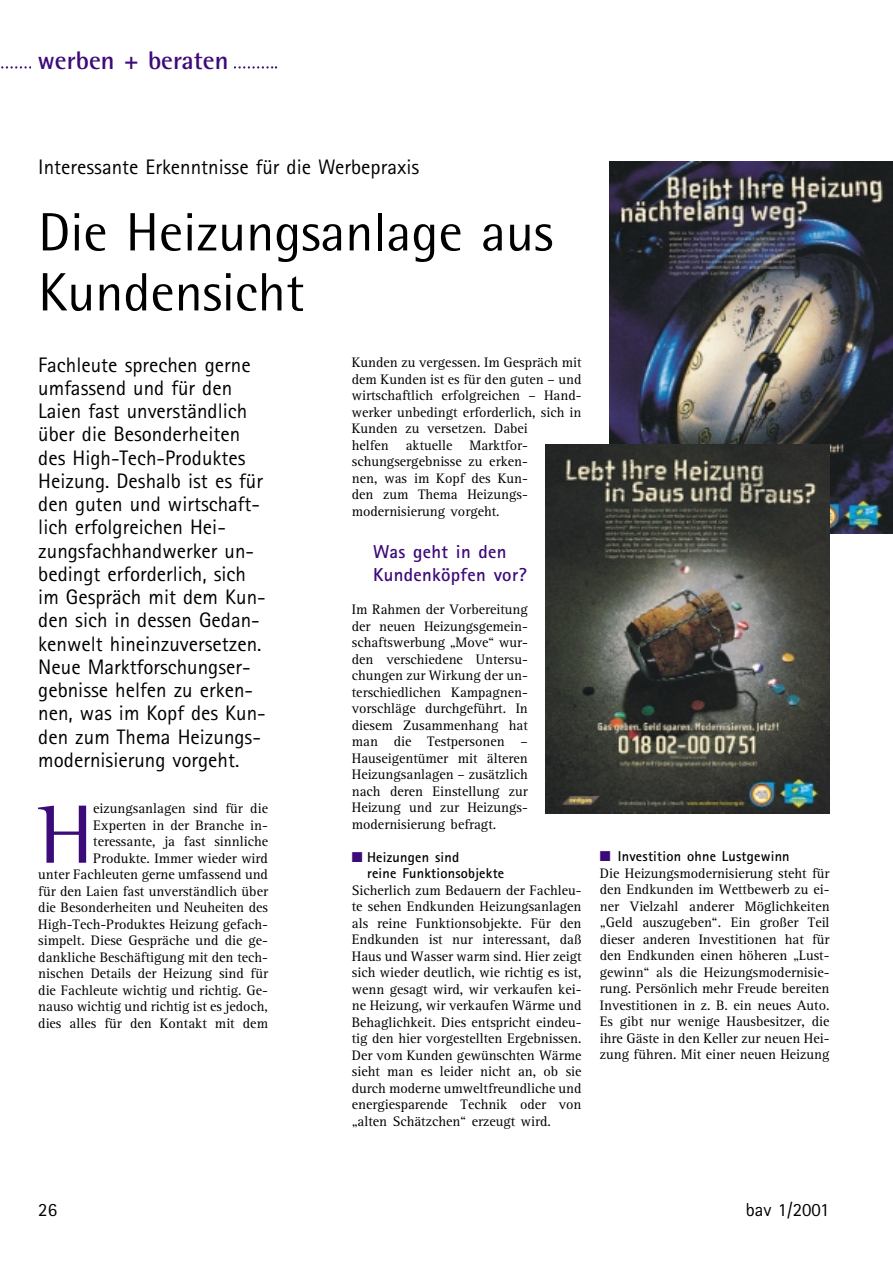
<style>
.page{position:relative;width:893px;height:1263px;background:#fff}
.page>*{position:absolute;margin:0;border:0;box-sizing:border-box;transform-origin:0 0}
.t1{font:84.75px "Rotis Semi Serif";color:#3d0a7a}
.t2{font:54px/60px "Rotis Semi Sans";color:#000}
.t3{font:700 25.5px "Rotis Semi Sans";color:#3d0a7a}
.t4{font:21px/23.2px "Rotis Sans Serif";color:#000}
.t5{font:700 18.75px/22.5px "Rotis Sans Serif";letter-spacing:.015em;color:#3d0a7a}
.t6{font:18.75px "Rotis Sans Serif";color:#000}
.t7{font:14.25px/16.5px "Rotis Serif";color:#000;text-align:justify}
.t8{font:700 14.25px/16.5px "Rotis Sans Serif";letter-spacing:.015em;color:#000}
.s1{color:#3d0a7a}
</style>
<div class="page">
<svg style="left:1px;top:66px;width:276px;height:3px"></svg>
<div style="left:32px;top:51px;width:202px;height:29px;background:#fff"></div>
<img style="left:609px;top:161px;width:283px;height:372px">
<img style="left:546px;top:445px;width:283px;height:369px">
<h3 class="t3" style="left:37px;top:51px;width:192px">werben + beraten</h3>
<h3 class="t4" style="left:38px;top:157px;width:382px">Interessante Erkenntnisse für die Werbepraxis</h3>
<h2 class="t2" style="left:38px;top:208px;width:516px">Die Heizungsanlage aus<br>Kundensicht</h2>
<p class="t4" style="left:38px;top:355px;width:229px">Fachleute sprechen gerne umfassend und für den<br>Laien fast unverständlich über die Besonderheiten des High-Tech-Produktes<br>Heizung. Deshalb ist es für den guten und wirtschaft&shy;lich erfolgreichen Hei&shy;zungsfachhandwerker un&shy;bedingt erforderlich, sich im Gespräch mit dem Kun&shy;den sich in dessen Gedan&shy;kenwelt hineinzuversetzen.<br>Neue Marktforschungser&shy;gebnisse helfen zu erken&shy;nen, was im Kopf des Kun&shy;den zum Thema Heizungs&shy;modernisierung vorgeht.</p>
<p class="t7" style="left:38px;top:802px;width:231px;text-align:right">eizungsanlagen sind für die Experten in der Branche in&shy;teressante, ja fast sinnliche Produkte. Immer wieder wird<br>unter Fachleuten gerne umfassend und für den Laien fast unverständlich über die Besonderheiten und Neuheiten des High-Tech-Produktes Heizung gefach&shy;simpelt. Diese Gespräche und die ge&shy;dankliche Beschäftigung mit den tech&shy;nischen Details der Heizung sind für die Fachleute wichtig und richtig. Ge&shy;nauso wichtig und richtig ist es jedoch, dies alles für den Kontakt mit dem</p>
<h1 class="t1" style="left:38px;top:803px;width:57px">H</h1>
<p class="t7" style="left:352px;top:355px;width:231px;text-align:left">Kunden zu vergessen. Im Gespräch mit dem Kunden ist es für den guten – und wirtschaftlich erfolgreichen – Hand&shy;werker unbedingt erforderlich, sich in<br>Kunden zu versetzen. Dabei<br>helfen aktuelle Marktfor&shy;schungsergebnisse zu erken-<br>nen, was im Kopf des Kun-<br>den zum Thema Heizungs&shy;modernisierung vorgeht.</p>
<h3 class="t5" style="left:373px;top:543px;width:155px">Was geht in den<br>Kundenköpfen vor?</h3>
<p class="t7" style="left:352px;top:603px;width:177px">Im Rahmen der Vorbereitung der neuen Heizungsgemein&shy;schaftswerbung „Move“ wur&shy;den verschiedene Untersu&shy;chungen zur Wirkung der un&shy;terschiedlichen Kampagnen&shy;vorschläge durchgeführt. In diesem Zusammenhang hat man die Testpersonen – Hauseigentümer mit älteren Heizungsanlagen – zusätzlich nach deren Einstellung zur Heizung und zur Heizungs&shy;modernisierung befragt.</p>
<p class="t8" style="left:367px;top:850px;width:139px;text-indent:-15px"><span class="s1">■</span> Heizungen sind<br>reine Funktionsobjekte</p>
<p class="t7" style="left:352px;top:883px;width:231px">Sicherlich zum Bedauern der Fachleu&shy;te sehen Endkunden Heizungsanlagen als reine Funktionsobjekte. Für den Endkunden ist nur interessant, daß Haus und Wasser warm sind. Hier zeigt sich wieder deutlich, wie richtig es ist, wenn gesagt wird, wir verkaufen kei&shy;ne Heizung, wir verkaufen Wärme und Behaglichkeit. Dies entspricht eindeu&shy;tig den hier vorgestellten Ergebnissen.<br>Der vom Kunden gewünschten Wärme sieht man es leider nicht an, ob sie durch moderne umweltfreundliche und energiesparende Technik oder von „alten Schätzchen“ erzeugt wird.</p>
<p class="t8" style="left:600px;top:850px;width:191px"><span class="s1">■</span> Investition ohne Lustgewinn</p>
<p class="t7" style="left:600px;top:866px;width:231px">Die Heizungsmodernisierung steht für den Endkunden im Wettbewerb zu ei&shy;ner Vielzahl anderer Möglichkeiten „Geld auszugeben“. Ein großer Teil dieser anderen Investitionen hat für den Endkunden einen höheren „Lust&shy;gewinn“ als die Heizungsmodernisie&shy;rung. Persönlich mehr Freude bereiten Investitionen in z. B. ein neues Auto.<br>Es gibt nur wenige Hausbesitzer, die ihre Gäste in den Keller zur neuen Hei&shy;zung führen. Mit einer neuen Heizung</p>
<h3 class="t6" style="left:38px;top:1203px;width:20px">26</h3>
<h3 class="t6" style="left:745px;top:1203px;width:85px">bav 1/2001</h3>
</div>
